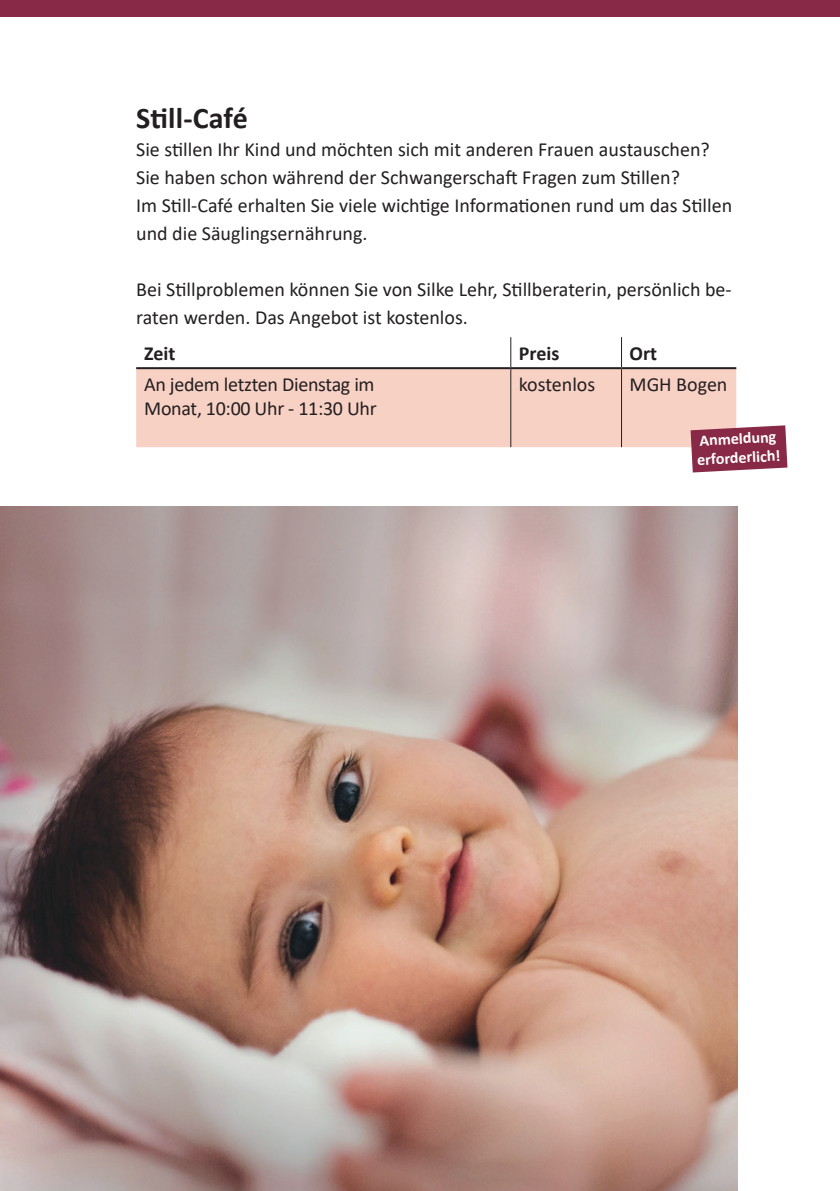
<style>
.page{position:relative;width:840px;height:1191px;background:#fff}
.page>*{position:absolute;margin:0;border:0;box-sizing:border-box;transform-origin:0 0}
.t1{font:700 30px "Calibri";letter-spacing:.005em;color:#231f20}
.t2{font:20px/28px "Calibri";color:#231f20}
.t3{font:700 20px "Calibri";color:#231f20}
.t4{font:700 16px/19.2px "Calibri";color:#fff}
</style>
<div class="page">
<div style="left:0;top:0;width:839px;height:16px;background:#882947"></div>
<div style="left:136px;top:369px;width:599px;height:78px;background:#f8d1c5"></div>
<hr style="left:510px;top:337px;width:1px;height:30px;background:#231f20">
<hr style="left:621px;top:337px;width:1px;height:30px;background:#231f20">
<hr style="left:510px;top:369px;width:1px;height:78px;background:#231f20">
<hr style="left:621px;top:369px;width:1px;height:78px;background:#231f20">
<hr style="left:136px;top:367px;width:374px;height:2px;background:#231f20">
<hr style="left:510px;top:367px;width:111px;height:2px;background:#231f20">
<hr style="left:621px;top:367px;width:114px;height:2px;background:#231f20">
<svg style="left:690px;top:425px;width:97px;height:47px;background:#96415a"></svg>
<img style="left:0;top:506px;width:737px;height:685px">
<h1 class="t1" style="left:136px;top:97px;width:113px">Still-Café</h1>
<p class="t2" style="left:136px;top:135px;width:597px">Sie stillen Ihr Kind und möchten sich mit anderen Frauen austauschen?<br>Sie haben schon während der Schwangerschaft Fragen zum Stillen?<br>Im Still-Café erhalten Sie viele wichtige Informationen rund um das Stillen und die Säuglingsernährung.</p>
<p class="t2" style="left:136px;top:275px;width:596px">Bei Stillproblemen können Sie von Silke Lehr, Stillberaterin, persönlich be&shy;raten werden. Das Angebot ist kostenlos.</p>
<p class="t3" style="left:144px;top:339px;width:33px">Zeit</p>
<p class="t3" style="left:518px;top:339px;width:42px">Preis</p>
<p class="t3" style="left:629px;top:339px;width:29px">Ort</p>
<p class="t2" style="left:144px;top:372px;width:234px;line-height:24px">An jedem letzten Dienstag im<br>Monat, 10:00 Uhr - 11:30 Uhr</p>
<p class="t2" style="left:518px;top:370px;width:78px">kostenlos</p>
<p class="t2" style="left:629px;top:370px;width:99px">MGH Bogen</p>
<p class="t4" style="left:695px;top:431px;width:85px;rotate:-3deg">Anmeldung erforderlich!</p>
</div>
